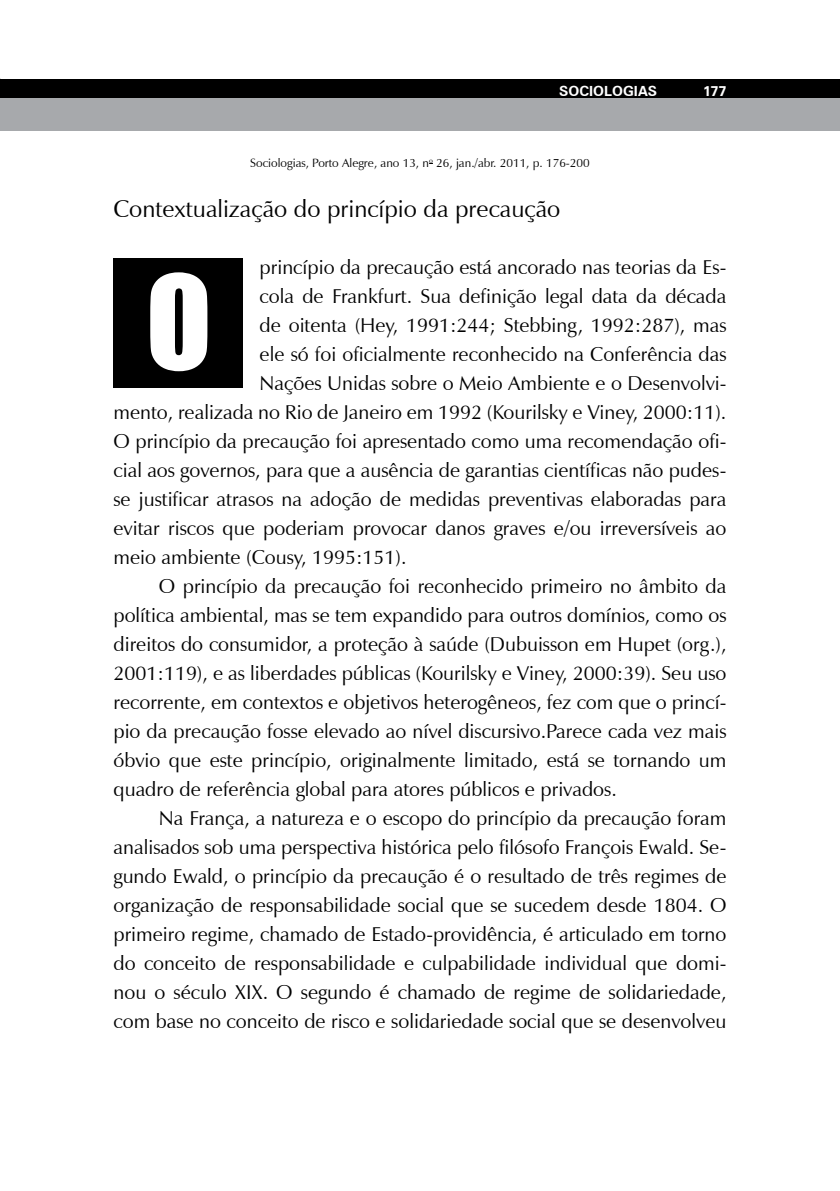
<style>
.page{position:relative;width:840px;height:1191px;background:#fff}
.page>*{position:absolute;margin:0;border:0;box-sizing:border-box;transform-origin:0 0}
.t1{font:120px "Impact";color:#fff}
.t2{font:24px "Zapf Humanist 601 BT";color:#000}
.t3{font:20px "Zapf Humanist 601 BT";color:#000}
.t4{font:700 14px "Zurich BT";color:#fff}
.t5{font:12px "Zapf Humanist 601 BT";color:#000}
</style>
<div class="page">
<div style="left:0;top:79px;width:839px;height:20px;background:#000"></div>
<div style="left:0;top:99px;width:839px;height:32px;background:#a7a9ac"></div>
<div style="left:113px;top:258px;width:129px;height:129px;background:#000"></div>
<p class="t4" style="left:559px;top:82px;width:99px">SOCIOLOGIAS</p>
<p class="t4" style="left:702px;top:83px;width:25px">177</p>
<p class="t5" style="left:250px;top:155px;width:341px">Sociologias, Porto Alegre, ano 13, n<sup>o</sup> 26, jan./abr. 2011, p. 176-200</p>
<p class="t2" style="left:113px;top:194px;width:448px">Contextualização do princípio da precaução</p>
<p class="t3" style="left:259px;top:254px;width:468px">princípio da precaução está ancorado nas teorias da Es-</p>
<p class="t3" style="left:259px;top:283px;width:468px">cola de Frankfurt. Sua definição legal data da década</p>
<p class="t3" style="left:259px;top:312px;width:468px">de oitenta (Hey, 1991:244; Stebbing, 1992:287), mas</p>
<p class="t3" style="left:259px;top:341px;width:468px">ele só foi oficialmente reconhecido na Conferência das</p>
<p class="t3" style="left:259px;top:370px;width:468px">Nações Unidas sobre o Meio Ambiente e o Desenvolvi-</p>
<p class="t3" style="left:113px;top:399px;width:614px">mento, realizada no Rio de Janeiro em 1992 (Kourilsky e Viney, 2000:11).</p>
<p class="t3" style="left:113px;top:428px;width:614px">O princípio da precaução foi apresentado como uma recomendação ofi-</p>
<p class="t3" style="left:113px;top:457px;width:614px">cial aos governos, para que a ausência de garantias científicas não pudes-</p>
<p class="t3" style="left:113px;top:486px;width:614px">se justificar atrasos na adoção de medidas preventivas elaboradas para</p>
<p class="t3" style="left:113px;top:515px;width:614px">evitar riscos que poderiam provocar danos graves e/ou irreversíveis ao</p>
<p class="t3" style="left:113px;top:544px;width:294px">meio ambiente (Cousy, 1995:151).</p>
<p class="t3" style="left:159px;top:573px;width:568px">O princípio da precaução foi reconhecido primeiro no âmbito da</p>
<p class="t3" style="left:113px;top:602px;width:614px">política ambiental, mas se tem expandido para outros domínios, como os</p>
<p class="t3" style="left:113px;top:631px;width:614px">direitos do consumidor, a proteção à saúde (Dubuisson em Hupet (org.),</p>
<p class="t3" style="left:113px;top:660px;width:614px">2001:119), e as liberdades públicas (Kourilsky e Viney, 2000:39). Seu uso</p>
<p class="t3" style="left:113px;top:689px;width:614px">recorrente, em contextos e objetivos heterogêneos, fez com que o princí-</p>
<p class="t3" style="left:113px;top:718px;width:614px">pio da precaução fosse elevado ao nível discursivo.Parece cada vez mais</p>
<p class="t3" style="left:113px;top:747px;width:614px">óbvio que este princípio, originalmente limitado, está se tornando um</p>
<p class="t3" style="left:113px;top:776px;width:504px">quadro de referência global para atores públicos e privados.</p>
<p class="t3" style="left:159px;top:805px;width:568px">Na França, a natureza e o escopo do princípio da precaução foram</p>
<p class="t3" style="left:113px;top:834px;width:614px">analisados sob uma perspectiva histórica pelo filósofo François Ewald. Se-</p>
<p class="t3" style="left:113px;top:863px;width:614px">gundo Ewald, o princípio da precaução é o resultado de três regimes de</p>
<p class="t3" style="left:113px;top:892px;width:614px">organização de responsabilidade social que se sucedem desde 1804. O</p>
<p class="t3" style="left:113px;top:921px;width:614px">primeiro regime, chamado de Estado-providência, é articulado em torno</p>
<p class="t3" style="left:113px;top:950px;width:614px">do conceito de responsabilidade e culpabilidade individual que domi-</p>
<p class="t3" style="left:113px;top:979px;width:614px">nou o século XIX. O segundo é chamado de regime de solidariedade,</p>
<p class="t3" style="left:113px;top:1008px;width:614px">com base no conceito de risco e solidariedade social que se desenvolveu</p>
<h1 class="t1" style="left:146px;top:229px;width:67px">O</h1>
</div>
